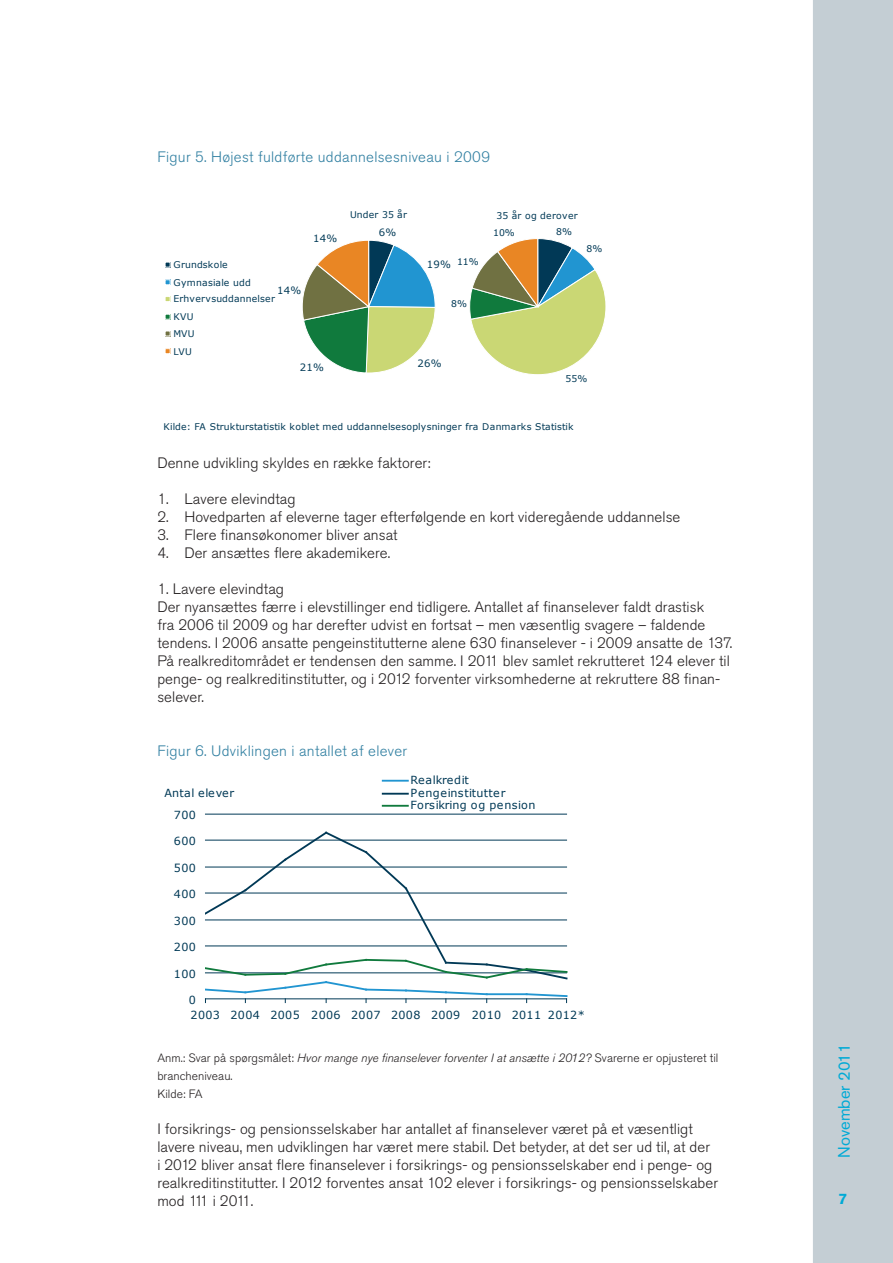
<style>
.page{position:relative;width:893px;height:1263px;background:#fff}
.page>*{position:absolute;margin:0;border:0;box-sizing:border-box;transform-origin:0 0}
.t1{font:16.5px "Akzidenz Grotesk Std";color:#00aad6}
.t2{font:300 15px/18px "Akzidenz Grotesk Std";letter-spacing:.005em;color:#231f20}
.t3{font:300 15px "Akzidenz Grotesk Std";letter-spacing:.02em;color:#307fa1}
.t4{font:700 15px "Akzidenz Grotesk Std";color:#00aad6}
.t5{font:300 12px/18px "Akzidenz Grotesk Std";color:#231f20}
.t6{font:11.1px/12.6px "Verdana";letter-spacing:.03em;color:#013956}
.t7{font:10.05px "Verdana";letter-spacing:.03em;color:#013956}
.t8{font:9.3px/17.2px "Verdana";letter-spacing:.025em;color:#013956}
.s1{font-style:italic}
</style>
<div class="page">
<div style="left:813px;top:0;width:80px;height:1263px;background:#c4ced4"></div>
<svg style="left:302px;top:240px;width:134px;height:133px"></svg>
<svg style="left:165px;top:262px;width:6px;height:6px"></svg>
<svg style="left:165px;top:279px;width:6px;height:6px"></svg>
<svg style="left:165px;top:296px;width:6px;height:6px"></svg>
<svg style="left:165px;top:314px;width:6px;height:6px"></svg>
<svg style="left:165px;top:331px;width:6px;height:5px"></svg>
<svg style="left:165px;top:348px;width:6px;height:6px"></svg>
<svg style="left:469px;top:238px;width:137px;height:137px"></svg>
<hr style="left:205px;top:814px;width:362px;height:1px;background:#013956">
<svg style="left:205px;top:831px;width:362px;height:171px"></svg>
<hr style="left:383px;top:780px;width:25px;height:2px;background:#2195d1">
<hr style="left:383px;top:793px;width:25px;height:2px;background:#013956">
<hr style="left:383px;top:805px;width:25px;height:2px;background:#107a3d">
<p class="t3" style="left:157px;top:148px;width:334px">Figur 5. Højest fuldførte uddannelsesniveau i 2009</p>
<p class="t8" style="left:350px;top:206px;width:58px">Under 35 år</p>
<p class="t8" style="left:497px;top:207px;width:83px">35 år og derover</p>
<p class="t7" style="left:313px;top:232px;width:26px">14%</p>
<p class="t7" style="left:379px;top:226px;width:19px">6%</p>
<p class="t8" style="left:493px;top:224px;width:23px">10%</p>
<p class="t8" style="left:556px;top:223px;width:17px">8%</p>
<p class="t8" style="left:587px;top:240px;width:17px">8%</p>
<p class="t8" style="left:174px;top:256px;width:103px">Grundskole<br>Gymnasiale udd<br>Erhvervsuddannelser<br>KVU<br>MVU<br>LVU</p>
<p class="t7" style="left:277px;top:284px;width:26px">14%</p>
<p class="t8" style="left:457px;top:253px;width:23px">11%</p>
<p class="t7" style="left:427px;top:258px;width:26px">19%</p>
<p class="t8" style="left:451px;top:295px;width:17px">8%</p>
<p class="t7" style="left:300px;top:361px;width:26px">21%</p>
<p class="t7" style="left:417px;top:357px;width:26px">26%</p>
<p class="t8" style="left:566px;top:370px;width:23px">55%</p>
<p class="t8" style="left:163px;top:418px;width:412px">Kilde: FA Strukturstatistik koblet med uddannelsesoplysninger fra Danmarks Statistik</p>
<p class="t2" style="left:157px;top:454px;width:275px">Denne udvikling skyldes en række faktorer:</p>
<p class="t2" style="left:157px;top:490px;width:140px">1. Lavere elevindtag</p>
<p class="t2" style="left:157px;top:508px;width:525px">2. Hovedparten af eleverne tager efterfølgende en kort videregående uddannelse</p>
<p class="t2" style="left:157px;top:526px;width:242px">3. Flere finansøkonomer bliver ansat</p>
<p class="t2" style="left:157px;top:544px;width:235px">4. Der ansættes flere akademikere.</p>
<p class="t2" style="left:157px;top:580px;width:577px">1. Lavere elevindtag<br>Der nyansættes færre i elevstillinger end tidligere. Antallet af finanselever faldt drastisk<br>fra 2006 til 2009 og har derefter udvist en fortsat – men væsentlig svagere – faldende tendens. I 2006 ansatte pengeinstitutterne alene 630 finanselever - i 2009 ansatte de 137.<br>På realkreditområdet er tendensen den samme. I 2011 blev samlet rekrutteret 124 elever til penge- og realkreditinstitutter, og i 2012 forventer virksomhederne at rekruttere 88 finan&shy;selever.</p>
<p class="t3" style="left:157px;top:742px;width:251px">Figur 6. Udviklingen i antallet af elever</p>
<p class="t6" style="left:165px;top:787px;width:71px">Antal elever</p>
<p class="t6" style="left:174px;top:808px;width:23px">700</p>
<p class="t6" style="left:174px;top:834px;width:23px">600</p>
<p class="t6" style="left:174px;top:861px;width:23px">500</p>
<p class="t6" style="left:174px;top:887px;width:23px">400</p>
<p class="t6" style="left:174px;top:914px;width:23px">300</p>
<p class="t6" style="left:174px;top:940px;width:23px">200</p>
<p class="t6" style="left:174px;top:967px;width:23px">100</p>
<p class="t6" style="left:189px;top:993px;width:9px">0</p>
<p class="t6" style="left:411px;top:774px;width:126px">Realkredit<br>Pengeinstitutter<br>Forsikring og pension</p>
<p class="t6" style="left:191px;top:1008px;width:396px">2003 2004 2005 2006 2007 2008 2009 2010 2011 2012*</p>
<p class="t5" style="left:157px;top:1049px;width:563px">Anm.: Svar på spørgsmålet: <span class="s1">Hvor mange nye finanselever forventer I at ansætte i 2012?</span> Svarerne er opjusteret til brancheniveau.<br>Kilde: FA</p>
<p class="t2" style="left:157px;top:1120px;width:562px">I forsikrings- og pensionsselskaber har antallet af finanselever været på et væsentligt lavere niveau, men udviklingen har været mere stabil. Det betyder, at det ser ud til, at der<br>i 2012 bliver ansat flere finanselever i forsikrings- og pensionsselskaber end i penge- og realkreditinstitutter. I 2012 forventes ansat 102 elever i forsikrings- og pensionsselskaber mod 111 i 2011.</p>
<p class="t1" style="left:834px;top:1158px;width:116px;rotate:-90deg">November 2011</p>
<p class="t4" style="left:839px;top:1190px;width:10px">7</p>
</div>
